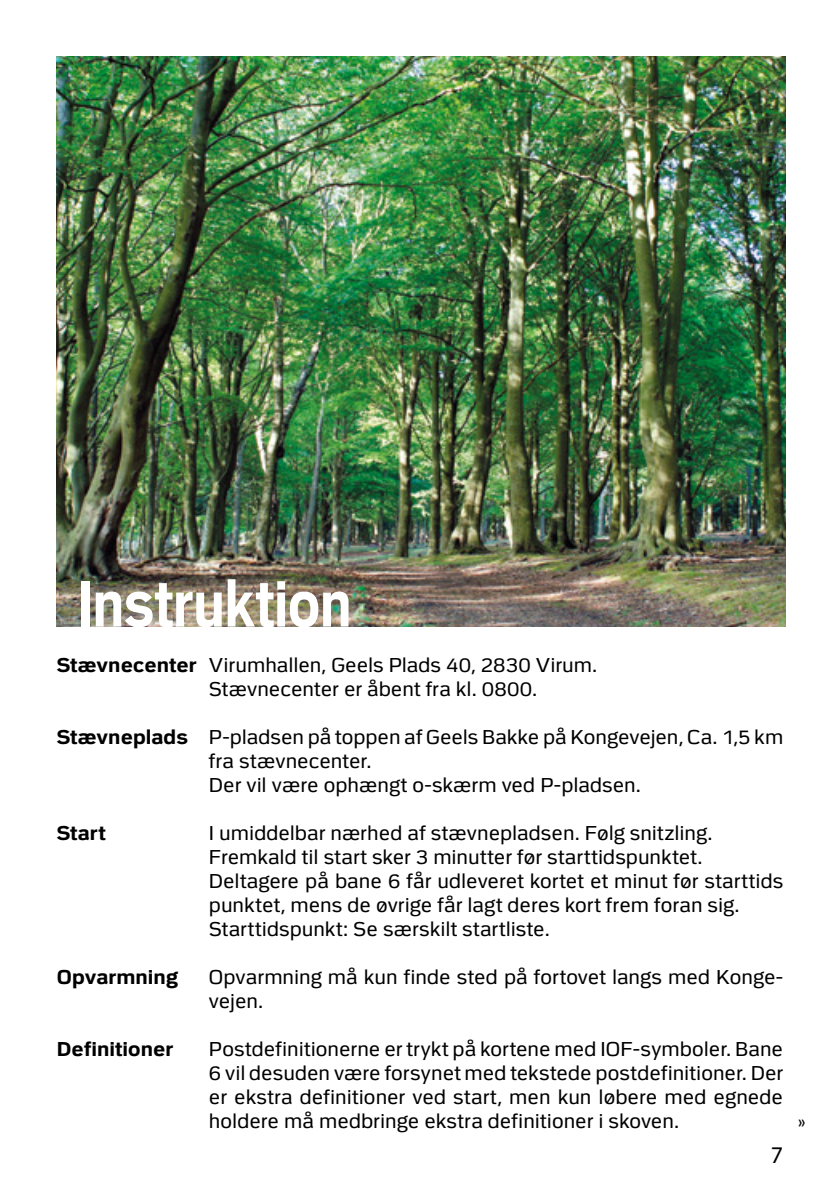
<style>
.page{position:relative;width:840px;height:1191px;background:#fff}
.page>*{position:absolute;margin:0;border:0;box-sizing:border-box;transform-origin:0 0}
.t1{font:700 65px "Politi";letter-spacing:-.01em;color:#fff;scale:.8 1}
.t2{font:24px "Myriad Pro";color:#000}
.t3{font:20px/24px "Politi";color:#000}
.t4{font:700 20px "Politi";color:#000}
.s1{font-weight:700}
</style>
<div class="page">
<img style="left:57px;top:57px;width:728px;height:569px">
<h1 class="t1" style="left:77px;top:569px;width:344px">Instruktion</h1>
<p class="t3" style="left:209px;top:653px;width:389px;text-indent:-152px"><span class="s1">Stævnecenter</span> Virumhallen, Geels Plads 40, 2830 Virum.<br>Stævnecenter er åbent fra kl. 0800.</p>
<p class="t3" style="left:209px;top:725px;width:575px;text-indent:-152px"><span class="s1">Stævneplads</span> P-pladsen på toppen af Geels Bakke på Kongevejen, Ca. 1,5 km fra stævnecenter.<br>Der vil være ophængt o-skærm ved P-pladsen.</p>
<p class="t4" style="left:57px;top:822px;width:50px">Start</p>
<p class="t3" style="left:209px;top:821px;width:575px">I umiddelbar nærhed af stævnepladsen. Følg snitzling.<br>Fremkald til start sker 3 minutter før starttidspunktet.<br>Deltagere på bane 6 får udleveret kortet et minut før starttids punktet, mens de øvrige får lagt deres kort frem foran sig.<br>Starttidspunkt: Se særskilt startliste.</p>
<p class="t4" style="left:57px;top:966px;width:123px">Opvarmning</p>
<p class="t3" style="left:209px;top:965px;width:575px">Opvarmning må kun finde sted på fortovet langs med Konge&shy;vejen.</p>
<p class="t4" style="left:57px;top:1038px;width:118px">Definitioner</p>
<p class="t3" style="left:209px;top:1037px;width:575px;text-align:justify">Postdefinitionerne er trykt på kortene med IOF-symboler. Bane 6 vil desuden være forsynet med tekstede postdefinitioner. Der er ekstra definitioner ved start, men kun løbere med egnede holdere må medbringe ekstra definitioner i skoven.</p>
<p class="t2" style="left:770px;top:1142px;width:14px">7</p>
<p class="t3" style="left:797px;top:1109px;width:9px">»</p>
</div>
